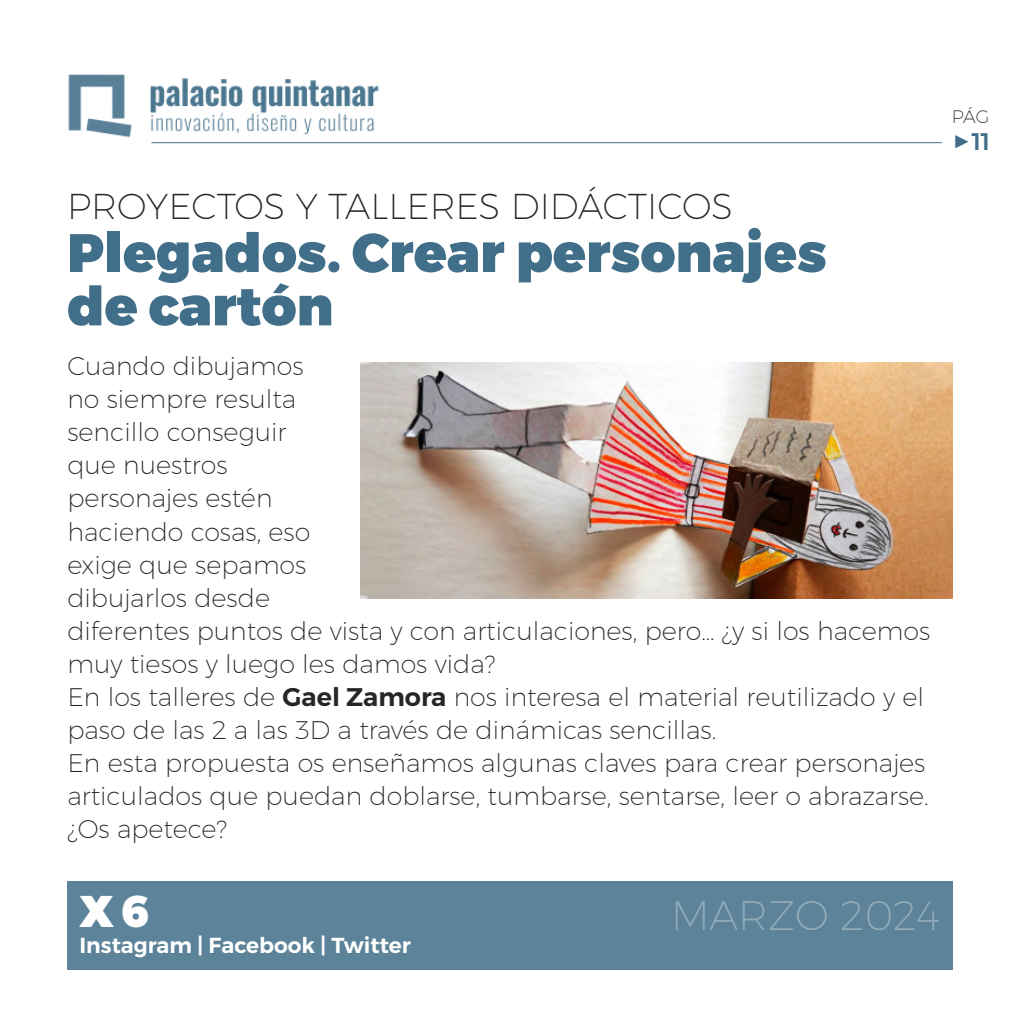
<style>
.page{position:relative;width:1021px;height:1021px;background:#fff}
.page>*{position:absolute;margin:0;border:0;box-sizing:border-box;transform-origin:0 0}
.t1{font:900 54px/53.4px "Montserrat";color:#416f89}
.t2{font:900 44.4px "Montserrat";color:#fff}
.t3{font:200 41.1px "Montserrat";color:#93adbb}
.t4{font:200 36px "Montserrat";color:#272526}
.t5{font:200 25.5px/33px "Montserrat";color:#272526}
.t6{font:500 24px "Montserrat";color:#416f89}
.t7{font:600 21.6px "Montserrat";color:#fff}
.t8{font:200 18px "Montserrat";color:#272526}
.s1{font-weight:600}
.s2{font-weight:800;font-size:31.2px}
</style>
<div class="page">
<img style="left:68px;top:74px;width:316px;height:70px">
<div style="left:67px;top:881px;width:885px;height:88px;background:#5c8399"></div>
<img style="left:360px;top:363px;width:592px;height:235px">
<hr style="left:151px;top:142px;width:790px;height:1px;background:#416f89">
<p class="t4" style="left:67px;top:192px;width:667px">PROYECTOS Y TALLERES DIDÁCTICOS</p>
<p class="t1" style="left:67px;top:231px;width:761px">Plegados. Crear personajes de cartón</p>
<p class="t5" style="left:67px;top:352px;width:864px">Cuando dibujamos<br>no siempre resulta<br>sencillo conseguir<br>que nuestros<br>personajes estén<br>haciendo cosas, eso<br>exige que sepamos<br>dibujarlos desde<br>diferentes puntos de vista y con articulaciones, pero… ¿y si los hacemos muy tiesos y luego les damos vida?</p>
<p class="t5" style="left:67px;top:682px;width:858px">En los talleres de <span class="s1">Gael Zamora</span> nos interesa el material reutilizado y el paso de las 2 a las 3D a través de dinámicas sencillas.</p>
<p class="t5" style="left:67px;top:748px;width:863px">En esta propuesta os enseñamos algunas claves para crear personajes articulados que puedan doblarse, tumbarse, sentarse, leer o abrazarse.</p>
<p class="t5" style="left:67px;top:814px;width:161px">¿Os apetece?</p>
<p class="t8" style="left:951px;top:110px;width:39px">PÁG</p>
<p class="t6" style="left:951px;top:128px;width:40px"><span class="s2">▶</span>11</p>
<p class="t2" style="left:79px;top:894px;width:72px">X 6</p>
<p class="t3" style="left:671px;top:899px;width:270px">MARZO 2024</p>
<p class="t7" style="left:79px;top:937px;width:333px">Instagram | Facebook | Twitter</p>
</div>
